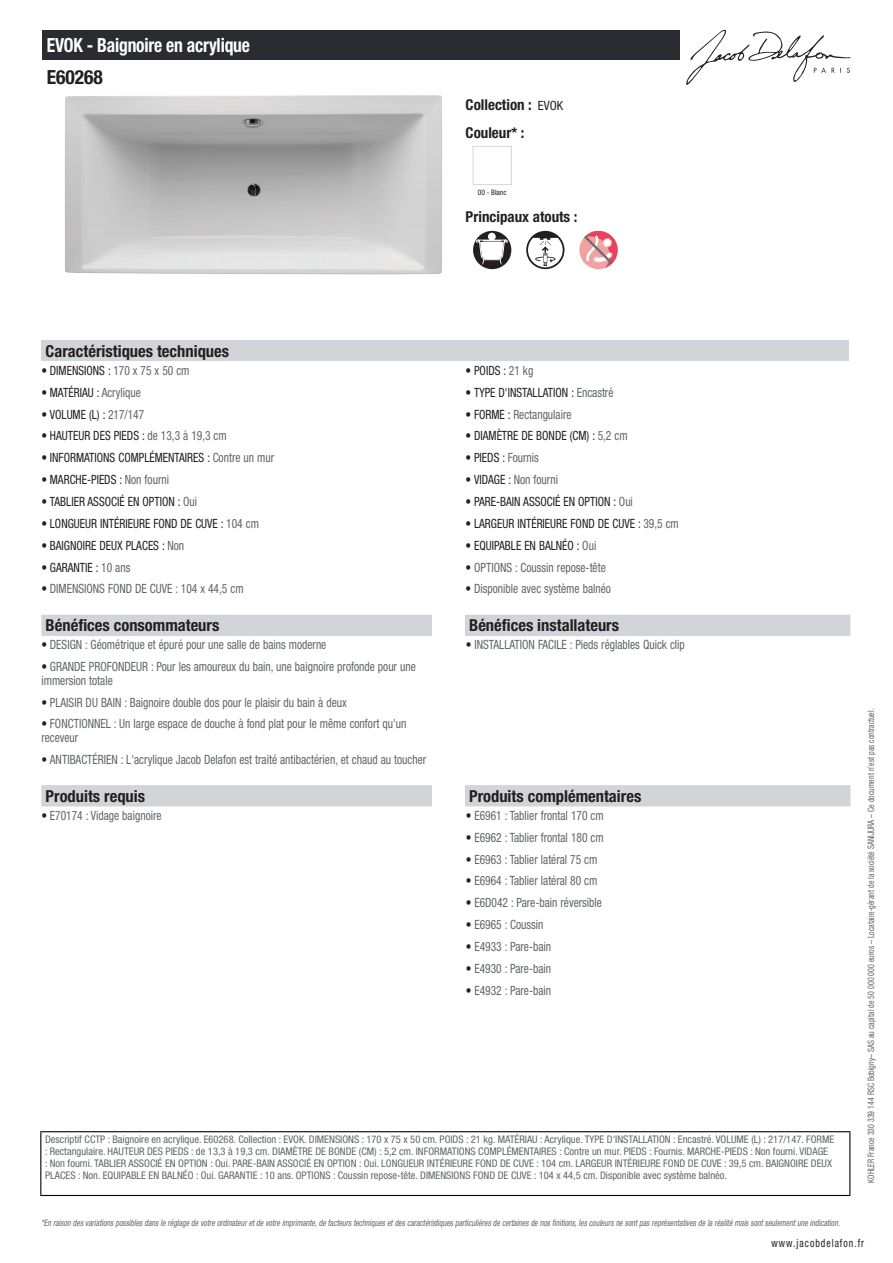
<style>
.page{position:relative;width:893px;height:1263px;background:#fff}
.page>*{position:absolute;margin:0;border:0;box-sizing:border-box;transform-origin:0 0}
.t1{font:700 condensed 19.5px "Helvetica Neue LT Std";letter-spacing:-.01em;color:#fff;scale:.9 1}
.t2{font:700 condensed 19.5px "Helvetica Neue LT Std";color:#231f20}
.t3{font:700 condensed 16.5px "Helvetica Neue LT Std";color:#231f20}
.t4{font:700 condensed 15px/27.8px "Helvetica Neue LT Std";color:#231f20}
.t5{font:condensed 12.75px/13.5px "Helvetica Neue LT Std";color:#626568;scale:.9 1}
.t6{font:condensed 12.75px "Helvetica Neue LT Std";color:#231f20;scale:.9 1}
.t7{font:condensed 11.25px "Helvetica Neue LT Std";letter-spacing:.1em;color:#231f20;scale:.87 1}
.t8{font:condensed 10.5px/12px "Helvetica Neue LT Std";color:#626568}
.t9{font:italic condensed 9px "Helvetica Neue LT Std";color:#626568;scale:.87 1}
.t10{font:condensed 9px "Helvetica Neue LT Std";color:#626568;scale:.87 1}
.t11{font:condensed 7.5px "Helvetica Neue LT Std";color:#231f20}
.s1{font-weight:400;font-size:12.75px}
.s2{color:#626568}
.s3{color:#231f20}
</style>
<div class="page">
<svg style="left:686px;top:30px;width:164px;height:55px"></svg>
<img style="left:65px;top:95px;width:377px;height:179px">
<div style="left:473px;top:146px;width:39px;height:39px;border:1px solid #d3d4da"></div>
<svg style="left:473px;top:231px;width:38px;height:38px"></svg>
<div style="left:488px;top:233px;width:8px;height:7px;background:#fff;border-radius:50%"></div>
<svg style="left:476px;top:240px;width:32px;height:24px"></svg>
<svg style="left:526px;top:231px;width:38px;height:38px"></svg>
<div style="left:579px;top:231px;width:39px;height:38px;background:#f2a1a1;border-radius:50%"></div>
<svg style="left:584px;top:231px;width:34px;height:37px"></svg>
<div style="left:41px;top:340px;width:808px;height:21px;background:#d3d4da"></div>
<div style="left:41px;top:615px;width:809px;height:21px;background:#d3d4da"></div>
<div style="left:432px;top:615px;width:33px;height:21px;background:#fff"></div>
<div style="left:41px;top:785px;width:809px;height:21px;background:#d3d4da"></div>
<div style="left:432px;top:785px;width:33px;height:21px;background:#fff"></div>
<div style="left:43px;top:30px;width:637px;height:30px;background:#2a2c32"></div>
<hr style="left:40px;top:1131px;width:810px;height:1px;background:#040503">
<hr style="left:40px;top:1132px;width:1px;height:63px;background:#040503">
<hr style="left:849px;top:1132px;width:1px;height:63px;background:#040503">
<hr style="left:40px;top:1195px;width:810px;height:1px;background:#040503">
<h1 class="t1" style="left:47px;top:33px;width:227px">EVOK - Baignoire en acrylique</h1>
<h1 class="t2" style="left:47px;top:65px;width:58px">E60268</h1>
<p class="t4" style="left:466px;top:90px;width:99px">Collection : <span class="s1">EVOK<br></span>Couleur* :</p>
<p class="t11" style="left:478px;top:188px;width:30px">00 - Blanc</p>
<p class="t4" style="left:466px;top:203px;width:113px">Principaux atouts :</p>
<p class="t3" style="left:46px;top:341px;width:185px">Caractéristiques techniques</p>
<p class="t6" style="left:41px;top:363px;width:166px">• DIMENSIONS : <span class="s2">170 x 75 x 50 cm</span></p>
<p class="t6" style="left:466px;top:363px;width:77px">• POIDS : <span class="s2">21 kg</span></p>
<p class="t6" style="left:41px;top:385px;width:112px">• MATÉRIAU : <span class="s2">Acrylique</span></p>
<p class="t6" style="left:466px;top:385px;width:166px">• TYPE D'INSTALLATION : <span class="s2">Encastré</span></p>
<p class="t6" style="left:41px;top:407px;width:116px">• VOLUME (L) : <span class="s2">217/147</span></p>
<p class="t5" style="left:466px;top:407px;width:119px"><span class="s3">• FORME :</span> Rectangulaire</p>
<p class="t6" style="left:41px;top:428px;width:208px">• HAUTEUR DES PIEDS : <span class="s2">de 13,3 à 19,3 cm</span></p>
<p class="t6" style="left:466px;top:428px;width:182px">• DIAMÈTRE DE BONDE (CM) : <span class="s2">5,2 cm</span></p>
<p class="t6" style="left:41px;top:450px;width:260px">• INFORMATIONS COMPLÉMENTAIRES : <span class="s2">Contre un mur</span></p>
<p class="t6" style="left:466px;top:450px;width:83px">• PIEDS : <span class="s2">Fournis</span></p>
<p class="t6" style="left:41px;top:472px;width:143px">• MARCHE-PIEDS : <span class="s2">Non fourni</span></p>
<p class="t5" style="left:466px;top:473px;width:104px"><span class="s3">• VIDAGE :</span> Non fourni</p>
<p class="t6" style="left:41px;top:494px;width:175px">• TABLIER ASSOCIÉ EN OPTION : <span class="s2">Oui</span></p>
<p class="t6" style="left:466px;top:494px;width:187px">• PARE-BAIN ASSOCIÉ EN OPTION : <span class="s2">Oui</span></p>
<p class="t6" style="left:41px;top:516px;width:243px">• LONGUEUR INTÉRIEURE FOND DE CUVE : <span class="s2">104 cm</span></p>
<p class="t6" style="left:466px;top:516px;width:238px">• LARGEUR INTÉRIEURE FOND DE CUVE : <span class="s2">39,5 cm</span></p>
<p class="t6" style="left:41px;top:538px;width:160px">• BAIGNOIRE DEUX PLACES : <span class="s2">Non</span></p>
<p class="t6" style="left:466px;top:538px;width:147px">• EQUIPABLE EN BALNÉO : <span class="s2">Oui</span></p>
<p class="t6" style="left:41px;top:560px;width:100px">• GARANTIE : <span class="s2">10 ans</span></p>
<p class="t5" style="left:466px;top:560px;width:157px"><span class="s3">•</span> OPTIONS : Coussin repose-tête</p>
<p class="t5" style="left:41px;top:582px;width:226px"><span class="s3">•</span> DIMENSIONS FOND DE CUVE : 104 x 44,5 cm</p>
<p class="t5" style="left:466px;top:582px;width:163px"><span class="s3">•</span> Disponible avec système balnéo</p>
<p class="t3" style="left:46px;top:615px;width:175px">Bénéfices consommateurs</p>
<p class="t3" style="left:469px;top:615px;width:151px">Bénéfices installateurs</p>
<p class="t5" style="left:41px;top:638px;width:318px"><span class="s3">•</span> DESIGN : Géométrique et épuré pour une salle de bains moderne</p>
<p class="t5" style="left:466px;top:638px;width:245px"><span class="s3">•</span> INSTALLATION FACILE : Pieds réglables Quick clip</p>
<p class="t5" style="left:41px;top:660px;width:417px"><span class="s3">•</span> GRANDE PROFONDEUR : Pour les amoureux du bain, une baignoire profonde pour une immersion totale</p>
<p class="t5" style="left:41px;top:695px;width:341px"><span class="s3">•</span> PLAISIR DU BAIN : Baignoire double dos pour le plaisir du bain à deux</p>
<p class="t5" style="left:41px;top:717px;width:407px"><span class="s3">•</span> FONCTIONNEL : Un large espace de douche à fond plat pour le même confort qu'un receveur</p>
<p class="t5" style="left:41px;top:752px;width:429px"><span class="s3">•</span> ANTIBACTÉRIEN : L'acrylique Jacob Delafon est traité antibactérien, et chaud au toucher</p>
<p class="t3" style="left:46px;top:786px;width:101px">Produits requis</p>
<p class="t3" style="left:469px;top:786px;width:174px">Produits complémentaires</p>
<p class="t5" style="left:41px;top:808px;width:135px"><span class="s3">•</span> E70174 : Vidage baignoire</p>
<p class="t5" style="left:466px;top:808px;width:155px"><span class="s3">•</span> E6961 : Tablier frontal 170 cm</p>
<p class="t5" style="left:466px;top:830px;width:155px"><span class="s3">•</span> E6962 : Tablier frontal 180 cm</p>
<p class="t5" style="left:466px;top:852px;width:148px"><span class="s3">•</span> E6963 : Tablier latéral 75 cm</p>
<p class="t5" style="left:466px;top:874px;width:148px"><span class="s3">•</span> E6964 : Tablier latéral 80 cm</p>
<p class="t5" style="left:466px;top:896px;width:153px"><span class="s3">•</span> E6D042 : Pare-bain réversible</p>
<p class="t5" style="left:466px;top:918px;width:88px"><span class="s3">•</span> E6965 : Coussin</p>
<p class="t5" style="left:466px;top:940px;width:96px"><span class="s3">•</span> E4933 : Pare-bain</p>
<p class="t5" style="left:466px;top:961px;width:96px"><span class="s3">•</span> E4930 : Pare-bain</p>
<p class="t5" style="left:466px;top:983px;width:96px"><span class="s3">•</span> E4932 : Pare-bain</p>
<p class="t8" style="left:45px;top:1134px;width:791px">Descriptif CCTP : Baignoire en acrylique. E60268. Collection : EVOK. DIMENSIONS : 170 x 75 x 50 cm. POIDS : 21 kg. MATÉRIAU : Acrylique. TYPE D'INSTALLATION : Encastré. VOLUME (L) : 217/147. FORME : Rectangulaire. HAUTEUR DES PIEDS : de 13,3 à 19,3 cm. DIAMÈTRE DE BONDE (CM) : 5,2 cm. INFORMATIONS COMPLÉMENTAIRES : Contre un mur. PIEDS : Fournis. MARCHE-PIEDS : Non fourni. VIDAGE<br>: Non fourni. TABLIER ASSOCIÉ EN OPTION : Oui. PARE-BAIN ASSOCIÉ EN OPTION : Oui. LONGUEUR INTÉRIEURE FOND DE CUVE : 104 cm. LARGEUR INTÉRIEURE FOND DE CUVE : 39,5 cm. BAIGNOIRE DEUX PLACES : Non. EQUIPABLE EN BALNÉO : Oui. GARANTIE : 10 ans. OPTIONS : Coussin repose-tête. DIMENSIONS FOND DE CUVE : 104 x 44,5 cm. Disponible avec système balnéo.</p>
<p class="t10" style="left:866px;top:1183px;width:547px;rotate:-90deg">KOHLER France 330 339 144 RSC Bobigny– SAS au capital de 50 000 000 euros – Locataire-gérant de la société SANIJURA – Ce document n’est pas contractuel.</p>
<p class="t9" style="left:41px;top:1217px;width:922px">*En raison desvariationspossiblesdansle réglage de votre ordinateuretde votre imprimante,de facteurstechniquesetdescaractéristiquesparticulièresde certainesde nosfinitions,lescouleursne sontpasreprésentativesde la réalité maissontseulementune indication.</p>
<p class="t7" style="left:772px;top:1237px;width:108px">www.jacobdelafon.fr</p>
</div>
